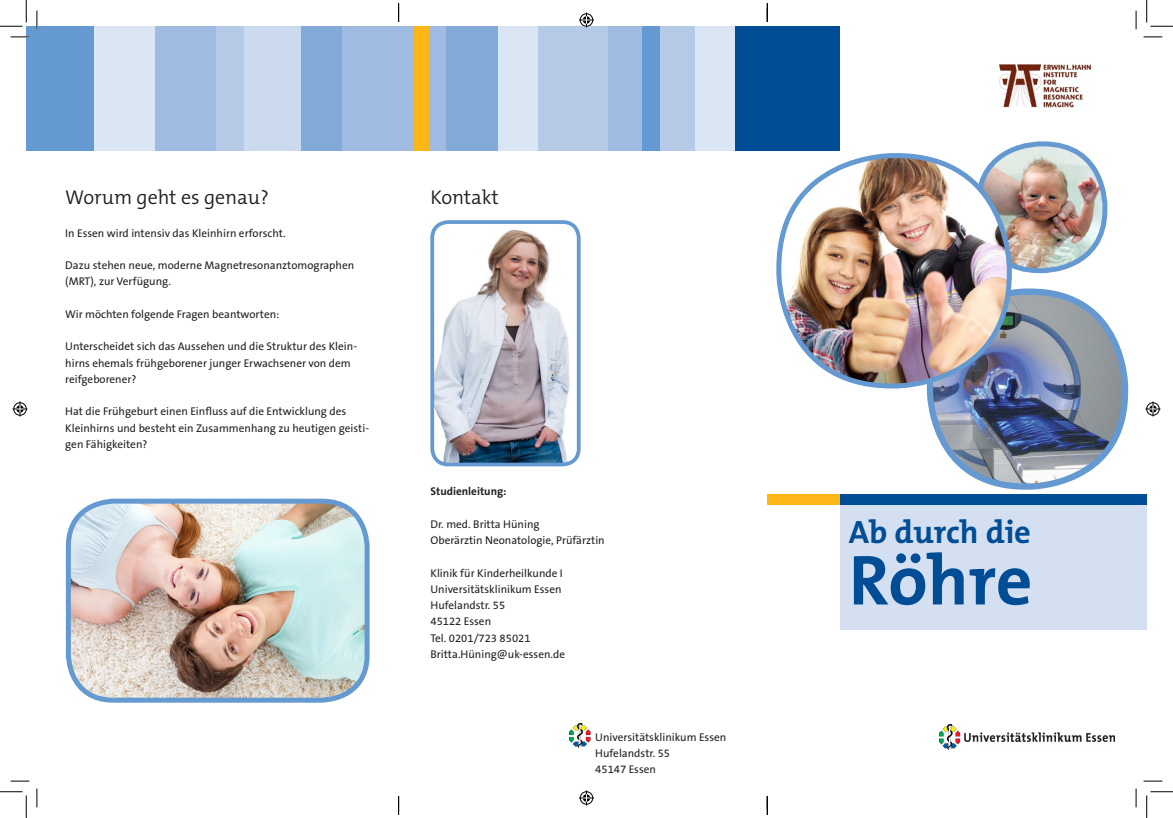
<style>
.page{position:relative;width:1173px;height:818px;background:#fff}
.page>*{position:absolute;margin:0;border:0;box-sizing:border-box;transform-origin:0 0}
.Headline{font:700 71.25px "The Mix B7";letter-spacing:-.005em;color:#014d95}
.Headline-2{font:700 32.5px "The Mix B7";color:#014d95}
.Inn_Headleine{font:300 20px "The Mix B4";color:#231f20}
.Fließtext{font:11.25px/16.2px "The Sans B5 Plain";color:#231f20}
.Auszeichnung{font:700 11.25px "The Sans B7";color:#231f20}
</style>
<div class="page">
<div style="left:839px;top:505px;width:307px;height:124px;background:#d4e0f1"></div>
<div style="left:735px;top:26px;width:104px;height:124px;background:#014d95"></div>
<div style="left:26px;top:26px;width:75px;height:124px;background:#6599d1"></div>
<div style="left:94px;top:26px;width:61px;height:124px;background:#dbe6f4"></div>
<div style="left:155px;top:26px;width:70px;height:124px;background:#9fbbe1"></div>
<div style="left:216px;top:26px;width:35px;height:124px;background:#b5cae7"></div>
<div style="left:244px;top:26px;width:70px;height:124px;background:#ccdaef"></div>
<div style="left:301px;top:26px;width:56px;height:124px;background:#81aad9"></div>
<div style="left:342px;top:26px;width:104px;height:124px;background:#9fbbe1"></div>
<div style="left:446px;top:26px;width:57px;height:124px;background:#81aad9"></div>
<div style="left:498px;top:26px;width:57px;height:124px;background:#dbe6f4"></div>
<div style="left:538px;top:26px;width:88px;height:124px;background:#b5cae7"></div>
<div style="left:607px;top:26px;width:47px;height:124px;background:#9fbbe1"></div>
<div style="left:641px;top:26px;width:28px;height:124px;background:#6599d1"></div>
<div style="left:660px;top:26px;width:35px;height:124px;background:#b5cae7"></div>
<div style="left:695px;top:26px;width:39px;height:124px;background:#dbe6f4"></div>
<div style="left:414px;top:26px;width:14px;height:124px;background:#fcb615"></div>
<img style="left:939px;top:725px;width:175px;height:24px">
<img style="left:569px;top:723px;width:22px;height:25px">
<div style="left:839px;top:494px;width:307px;height:11px;background:#014d95"></div>
<div style="left:767px;top:494px;width:72px;height:11px;background:#fcb615"></div>
<img style="left:933px;top:292px;width:191px;height:193px">
<div style="left:926px;top:288px;width:201px;height:202px;border:6px solid #6599d1;border-radius:95px"></div>
<img style="left:997px;top:145px;width:107px;height:126px">
<div style="left:975px;top:141px;width:132px;height:132px;border:5px solid #6599d1;border-radius:61px"></div>
<img style="left:778px;top:156px;width:231px;height:230px">
<div style="left:776px;top:153px;width:235px;height:235px;border:5px solid #6599d1;border-radius:113px"></div>
<img style="left:999px;top:64px;width:93px;height:44px">
<img style="left:68px;top:501px;width:299px;height:199px">
<div style="left:66px;top:499px;width:303px;height:204px;border:5px solid #6599d1;border-radius:45px"></div>
<img style="left:435px;top:224px;width:143px;height:240px">
<div style="left:430px;top:220px;width:150px;height:246px;border:4px solid #6599d1;border-radius:16px"></div>
<svg style="left:11px;top:36px;width:18px;height:2px"></svg>
<svg style="left:1143px;top:36px;width:19px;height:2px"></svg>
<svg style="left:11px;top:780px;width:18px;height:2px"></svg>
<svg style="left:1143px;top:780px;width:19px;height:2px"></svg>
<svg style="left:36px;top:11px;width:2px;height:18px"></svg>
<svg style="left:36px;top:788px;width:2px;height:19px"></svg>
<svg style="left:1135px;top:11px;width:1px;height:18px"></svg>
<svg style="left:1135px;top:788px;width:1px;height:19px"></svg>
<svg style="left:0;top:0;width:27px;height:27px"></svg>
<svg style="left:0;top:791px;width:27px;height:27px"></svg>
<svg style="left:1146px;top:0;width:26px;height:27px"></svg>
<svg style="left:1146px;top:791px;width:26px;height:27px"></svg>
<svg style="left:579px;top:13px;width:15px;height:15px"></svg>
<svg style="left:579px;top:790px;width:15px;height:15px"></svg>
<svg style="left:13px;top:401px;width:15px;height:15px"></svg>
<svg style="left:1145px;top:401px;width:15px;height:15px"></svg>
<svg style="left:398px;top:3px;width:1px;height:19px"></svg>
<svg style="left:398px;top:796px;width:1px;height:19px"></svg>
<svg style="left:766px;top:3px;width:2px;height:19px"></svg>
<svg style="left:766px;top:796px;width:2px;height:19px"></svg>
<p class="Inn_Headleine" style="left:65px;top:187px;width:205px">Worum geht es genau?</p>
<p class="Fließtext" style="left:65px;top:225px;width:222px">In Essen wird intensiv das Kleinhirn erforscht.</p>
<p class="Fließtext" style="left:65px;top:258px;width:290px">Dazu stehen neue, moderne Magnetresonanztomographen (MRT), zur Verfügung.</p>
<p class="Fließtext" style="left:65px;top:306px;width:216px">Wir möchten folgende Fragen beantworten:</p>
<p class="Fließtext" style="left:65px;top:339px;width:293px">Unterscheidet sich das Aussehen und die Struktur des Klein&shy;hirns ehemals frühgeborener junger Erwachsener von dem reifgeborener?</p>
<p class="Fließtext" style="left:65px;top:404px;width:305px">Hat die Frühgeburt einen Einfluss auf die Entwicklung des<br>Kleinhirns und besteht ein Zusammenhang zu heutigen geisti&shy;gen Fähigkeiten?</p>
<p class="Inn_Headleine" style="left:430px;top:187px;width:70px">Kontakt</p>
<p class="Auszeichnung" style="left:430px;top:486px;width:78px">Studienleitung:</p>
<p class="Fließtext" style="left:430px;top:516px;width:111px">Dr. med. Britta Hüning</p>
<p class="Fließtext" style="left:430px;top:533px;width:176px">Oberärztin Neonatologie, Prüfärztin</p>
<p class="Fließtext" style="left:430px;top:565px;width:134px">Klinik für Kinderheilkunde I</p>
<p class="Fließtext" style="left:430px;top:581px;width:132px">Universitätsklinikum Essen</p>
<p class="Fließtext" style="left:430px;top:598px;width:76px">Hufelandstr. 55</p>
<p class="Fließtext" style="left:430px;top:614px;width:62px">45122 Essen</p>
<p class="Fließtext" style="left:430px;top:630px;width:102px">Tel. 0201/723 85021</p>
<p class="Fließtext" style="left:430px;top:646px;width:136px">Britta.Hüning@uk-essen.de</p>
<p class="Fließtext" style="left:595px;top:729px;width:132px">Universitätsklinikum Essen</p>
<p class="Fließtext" style="left:595px;top:745px;width:76px">Hufelandstr. 55</p>
<p class="Fließtext" style="left:595px;top:762px;width:62px">45147 Essen</p>
<p class="Headline-2" style="left:848px;top:515px;width:183px">Ab durch die</p>
<p class="Headline" style="left:848px;top:543px;width:185px">Röhre</p>
</div>
